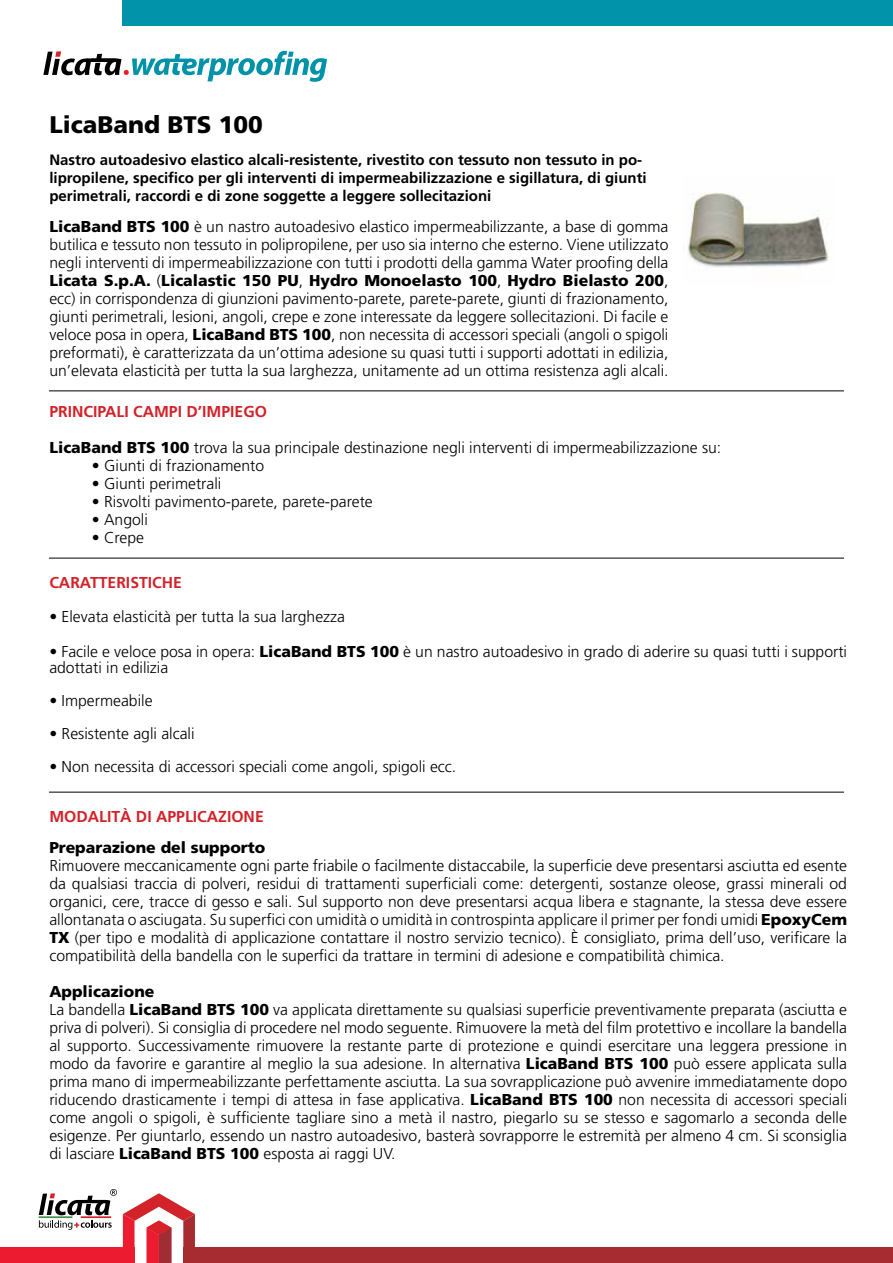
<style>
.page{position:relative;width:893px;height:1263px;background:#fff}
.page>*{position:absolute;margin:0;border:0;box-sizing:border-box;transform-origin:0 0}
.t1{font:900 24px "Frutiger";color:#000}
.t2{font:300 15.75px/18px "Frutiger";color:#000;text-align:justify}
.t3{font:700 15.75px "Frutiger";color:#d2232a}
.t4{font:900 15.75px "Frutiger";color:#000}
.t5{font:700 15px/18px "Frutiger";color:#000}
.s1{font-weight:900}
</style>
<div class="page">
<div style="left:183px;top:1248px;width:710px;height:15px;background:#a72c31"></div>
<svg style="left:123px;top:1193px;width:72px;height:70px"></svg>
<svg style="left:39px;top:1189px;width:78px;height:41px"></svg>
<div style="left:0;top:1248px;width:134px;height:15px;background:#ed1b2f"></div>
<hr style="left:49px;top:390px;width:795px;height:1px;background:#000">
<hr style="left:49px;top:558px;width:795px;height:1px;background:#000">
<div style="left:122px;top:0;width:771px;height:26px;background:#0093aa"></div>
<svg style="left:43px;top:51px;width:284px;height:31px"></svg>
<hr style="left:49px;top:792px;width:795px;height:1px;background:#000">
<img style="left:683px;top:192px;width:146px;height:75px">
<h1 class="t1" style="left:49px;top:110px;width:215px">LicaBand BTS 100</h1>
<p class="t5" style="left:49px;top:150px;width:599px">Nastro autoadesivo elastico alcali-resistente, rivestito con tessuto non tessuto in po&shy;lipropilene, specifico per gli interventi di impermeabilizzazione e sigillatura, di giunti perimetrali, raccordi e di zone soggette a leggere sollecitazioni</p>
<p class="t2" style="left:49px;top:218px;width:621px"><span class="s1">LicaBand BTS 100</span> è un nastro autoadesivo elastico impermeabilizzante, a base di gomma butilica e tessuto non tessuto in polipropilene, per uso sia interno che esterno. Viene utilizzato negli interventi di impermeabilizzazione con tutti i prodotti della gamma Water proofing della <span class="s1">Licata S.p.A.</span> (<span class="s1">Licalastic 150 PU</span>, <span class="s1">Hydro Monoelasto 100</span>, <span class="s1">Hydro Bielasto 200</span>, ecc) in corrispondenza di giunzioni pavimento-parete, parete-parete, giunti di frazionamento, giunti perimetrali, lesioni, angoli, crepe e zone interessate da leggere sollecitazioni. Di facile e veloce posa in opera, <span class="s1">LicaBand BTS 100</span>, non necessita di accessori speciali (angoli o spigoli preformati), è caratterizzata da un’ottima adesione su quasi tutti i supporti adottati in edilizia, un’elevata elasticità per tutta la sua larghezza, unitamente ad un ottima resistenza agli alcali.</p>
<p class="t3" style="left:49px;top:402px;width:219px">PRINCIPALI Campi d’impi ego</p>
<p class="t2" style="left:49px;top:438px;width:673px"><span class="s1">LicaBand BTS 100</span> trova la sua principale destinazione negli interventi di impermeabilizzazione su:</p>
<p class="t2" style="left:92px;top:456px;width:174px">• Giunti di frazionamento</p>
<p class="t2" style="left:92px;top:474px;width:131px">• Giunti perimetrali</p>
<p class="t2" style="left:92px;top:492px;width:282px">• Risvolti pavimento-parete, parete-parete</p>
<p class="t2" style="left:92px;top:510px;width:58px">• Angoli</p>
<p class="t2" style="left:92px;top:528px;width:54px">• Crepe</p>
<p class="t3" style="left:49px;top:573px;width:132px">CARATTERISTICHE</p>
<p class="t2" style="left:49px;top:608px;width:297px">• Elevata elasticità per tutta la sua larghezza</p>
<p class="t2" style="left:49px;top:643px;width:799px;line-height:16.5px">• Facile e veloce posa in opera: <span class="s1">LicaBand BTS 100</span> è un nastro autoadesivo in grado di aderire su quasi tutti i supporti adottati in edilizia</p>
<p class="t2" style="left:49px;top:692px;width:105px">• Impermeabile</p>
<p class="t2" style="left:49px;top:725px;width:147px">• Resistente agli alcali</p>
<p class="t2" style="left:49px;top:758px;width:408px">• Non necessita di accessori speciali come angoli, spigoli ecc.</p>
<p class="t3" style="left:49px;top:807px;width:48px">Modalit</p>
<p class="t3" style="left:120px;top:807px;width:46px">à di applica</p>
<p class="t3" style="left:218px;top:807px;width:47px">zione</p>
<p class="t4" style="left:49px;top:838px;width:217px">Preparazione del supporto</p>
<p class="t2" style="left:49px;top:857px;width:799px">Rimuovere meccanicamente ogni parte friabile o facilmente distaccabile, la superficie deve presentarsi asciutta ed esente da qualsiasi traccia di polveri, residui di trattamenti superficiali come: detergenti, sostanze oleose, grassi minerali od organici, cere, tracce di gesso e sali. Sul supporto non deve presentarsi acqua libera e stagnante, la stessa deve essere allontanata o asciugata. Su superfici con umidità o umidità in controspinta applicare il primer per fondi umidi <span class="s1">EpoxyCem TX</span> (per tipo e modalità di applicazione contattare il nostro servizio tecnico). è consigliato, prima dell’uso, verificare la compatibilità della bandella con le superfici da trattare in termini di adesione e compatibilità chimica.</p>
<p class="t2" style="left:49px;top:983px;width:799px;text-align:left"><span class="s1">Applicazione<br></span>La bandella <span class="s1">LicaBand BTS 100</span> va applicata direttamente su qualsiasi superficie preventivamente preparata (asciutta e priva di polveri). Si consiglia di procedere nel modo seguente. Rimuovere la metà del film protettivo e incollare la bandella al supporto. Successivamente rimuovere la restante parte di protezione e quindi esercitare una leggera pressione in modo da favorire e garantire al meglio la sua adesione. In alternativa <span class="s1">LicaBand BTS 100</span> può essere applicata sulla prima mano di impermeabilizzante perfettamente asciutta. La sua sovrapplicazione può avvenire immediatamente dopo riducendo drasticamente i tempi di attesa in fase applicativa. <span class="s1">LicaBand BTS 100</span> non necessita di accessori speciali come angoli o spigoli, è sufficiente tagliare sino a metà il nastro, piegarlo su se stesso e sagomarlo a seconda delle esigenze. Per giuntarlo, essendo un nastro autoadesivo, basterà sovrapporre le estremità per almeno 4 cm. Si sconsiglia di lasciare <span class="s1">LicaBand BTS 100</span> esposta ai raggi UV.</p>
</div>
